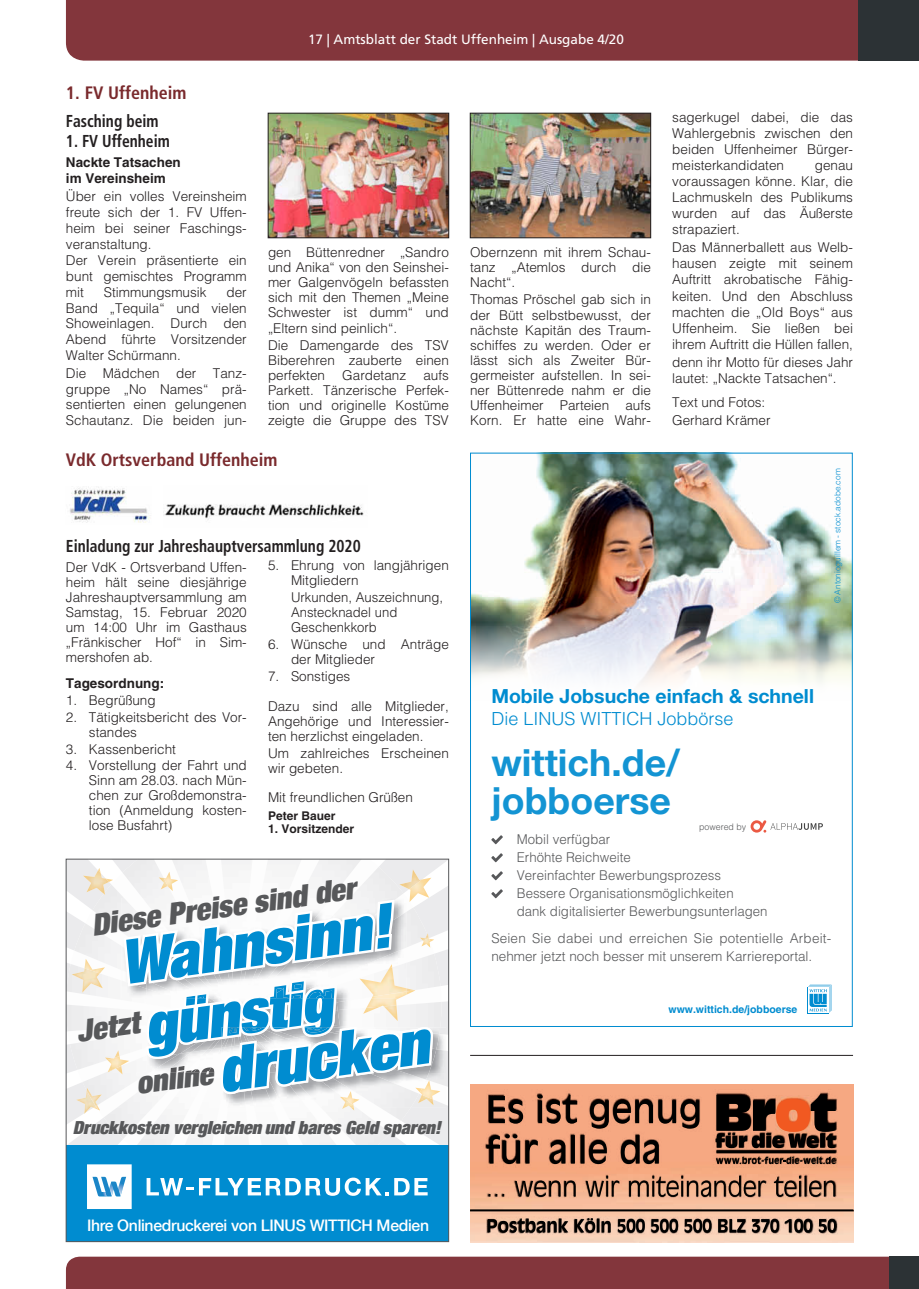
<style>
.page{position:relative;width:919px;height:1289px;background:#fff}
.page>*{position:absolute;margin:0;border:0;box-sizing:border-box;transform-origin:0 0}
.t1{font:italic 900 condensed 61.5px "Helvetica Neue LT Com";color:#008cd0}
.t2{font:italic 900 condensed 60px "Helvetica Neue LT Com";color:#008cd0}
.t3{font:700 37.5px/37.5px "Helvetica Neue LT";color:#1394d3}
.t4{font:italic 900 condensed 30px "Helvetica Neue LT Com";color:#57585a}
.t5{font:700 19.5px "Helvetica Neue LT";color:#008cd0}
.t6{font:italic 900 condensed 18px "Helvetica Neue LT Com";color:#57585a}
.t7{font:700 condensed 18px "Frutiger LT";color:#7a2a2d}
.t8{font:300 18px "Helvetica LT";color:#008cd0}
.t9{font:700 condensed 17.25px "Frutiger LT";color:#231f20;scale:.9 1}
.t10{font:500 15.9px "Helvetica Neue LT Com";letter-spacing:-.02em;color:#fff}
.t11{font:300 13.5px/15px "Helvetica LT";color:#231f20;text-align:justify}
.t12{font:300 13.5px/18px "Helvetica LT";color:#57585a}
.t13{font:13.5px "Frutiger LT";color:#fff}
.t14{font:700 13.5px/16.4px "Helvetica LT";color:#231f20}
.t15{font:700 12px "Helvetica LT";color:#231f20}
.t16{font:700 10.5px "Helvetica LT";color:#008cd0}
.t17{font:300 9px "Helvetica LT";color:#57585a}
.t18{font:300 8.25px "Helvetica LT";color:#008cd0}
</style>
<div class="page">
<div style="left:66px;top:1256px;width:823px;height:32px;background:#83363c"></div>
<div style="left:889px;top:1256px;width:29px;height:32px;background:#2c3235"></div>
<div style="left:66px;top:0;width:792px;height:61px;background:#83363c"></div>
<div style="left:858px;top:0;width:60px;height:61px;background:#2c3235"></div>
<img style="left:270px;top:115px;width:177px;height:121px">
<div style="left:268px;top:113px;width:181px;height:125px;border:1px solid #231f20"></div>
<img style="left:472px;top:115px;width:176px;height:121px">
<div style="left:470px;top:113px;width:180px;height:125px;border:1px solid #231f20"></div>
<img style="left:70px;top:487px;width:80px;height:36px">
<img style="left:163px;top:504px;width:201px;height:16px">
<img style="left:472px;top:455px;width:378px;height:230px">
<svg style="left:491px;top:835px;width:12px;height:9px"></svg>
<svg style="left:491px;top:853px;width:12px;height:9px"></svg>
<svg style="left:491px;top:871px;width:12px;height:9px"></svg>
<svg style="left:491px;top:889px;width:12px;height:9px"></svg>
<svg style="left:750px;top:820px;width:72px;height:12px"></svg>
<div style="left:807px;top:987px;width:21px;height:25px;background:#008cd0"></div>
<svg style="left:808px;top:984px;width:23px;height:28px"></svg>
<svg style="left:68px;top:861px;width:379px;height:284px"></svg>
<div style="left:66px;top:1145px;width:383px;height:96px;background:#008cd0"></div>
<svg style="left:147px;top:1177px;width:280px;height:18px"></svg>
<svg style="left:87px;top:1164px;width:45px;height:44px;background:#d3e7f4"></svg>
<div style="left:66px;top:859px;width:383px;height:382px;border:1px solid #57585a"></div>
<img style="left:470px;top:1084px;width:383px;height:158px">
<hr style="left:470px;top:1209px;width:383px;height:1px;background:#000">
<svg style="left:486px;top:1094px;width:350px;height:138px;background:#ae7b61"></svg>
<hr style="left:470px;top:1054px;width:383px;height:1px;background:#231f20">
<h3 class="t7" style="left:66px;top:82px;width:122px">1. FV Uffenheim</h3>
<p class="t9" style="left:66px;top:110px;width:104px">Fasching beim</p>
<p class="t9" style="left:66px;top:131px;width:117px">1. FV Uffenheim</p>
<p class="t14" style="left:66px;top:154px;width:116px">Nackte Tatsachen im Vereinsheim</p>
<p class="t11" style="left:66px;top:188px;width:182px;line-height:15.9px;text-align:left">Über ein volles Vereinsheim freute sich der 1. FV Uffen&shy;heim bei seiner Faschings&shy;veranstaltung.<br>Der Verein präsentierte ein bunt gemischtes Programm mit</p>
<p class="t11" style="left:104px;top:284px;width:104px">Stimmungsmusik</p>
<p class="t11" style="left:66px;top:284px;width:182px;line-height:15.8px;text-indent:160px">der Band „Tequila“ und vielen Showeinlagen. Durch den Abend führte Vorsitzender Walter Schürmann.</p>
<p class="t11" style="left:66px;top:365px;width:182px;line-height:15.8px">Die Mädchen der Tanz&shy;gruppe „No Names“ prä&shy;sentierten einen gelungenen Schautanz. Die beiden jun-</p>
<p class="t13" style="left:308px;top:32px;width:317px">17 | Amtsblatt der Stadt Uffenheim | Ausgabe 4/20</p>
<p class="t11" style="left:268px;top:245px;width:182px">gen Büttenredner „Sandro und Anika“ von den Seinshei&shy;mer Galgenvögeln befassten sich mit den Themen „Meine Schwester ist dumm“ und „Eltern sind peinlich“.</p>
<p class="t11" style="left:268px;top:337px;width:182px">Die Damengarde des TSV Biberehren zauberte einen perfekten</p>
<p class="t11" style="left:342px;top:367px;width:65px">Gardetanz</p>
<p class="t11" style="left:268px;top:367px;width:182px;text-indent:155px">aufs Parkett. Tänzerische Perfek&shy;tion und originelle Kostüme zeigte die Gruppe des TSV</p>
<p class="t11" style="left:470px;top:245px;width:182px">Obernzenn mit ihrem Schau&shy;tanz „Atemlos durch die Nacht“.</p>
<p class="t11" style="left:470px;top:292px;width:182px">Thomas Pröschel gab sich in der Bütt selbstbewusst, der nächste Kapitän des Traum&shy;schiffes zu werden. Oder er lässt sich als Zweiter Bür&shy;germeister aufstellen. In sei&shy;ner Büttenrede nahm er die Uffenheimer Parteien aufs Korn. Er hatte eine Wahr-</p>
<h3 class="t7" style="left:66px;top:449px;width:213px">VdK Ortsverband Uffenheim</h3>
<p class="t11" style="left:672px;top:109px;width:182px;line-height:16px">sagerkugel dabei, die das Wahlergebnis zwischen den beiden Uffenheimer Bürger&shy;meisterkandidaten</p>
<p class="t11" style="left:672px;top:157px;width:182px;line-height:16px;text-indent:142px">genau voraussagen könne. Klar, die Lachmuskeln des Publikums wurden auf das Äußerste strapaziert.</p>
<p class="t11" style="left:672px;top:239px;width:182px;line-height:16px">Das Männerballett aus Welb&shy;hausen zeigte mit seinem Auftritt akrobatische Fähig&shy;keiten. Und den Abschluss machten die „Old Boys“ aus Uffenheim. Sie ließen bei ihrem Auftritt die Hüllen fallen,</p>
<p class="t11" style="left:672px;top:354px;width:182px;line-height:16px">denn ihr Motto für dieses Jahr lautet: „Nackte Tatsachen“.</p>
<p class="t11" style="left:672px;top:393px;width:100px;line-height:18.1px">Text und Fotos:<br>Gerhard Krämer</p>
<p class="t9" style="left:66px;top:536px;width:329px">Einladung zur Jahreshauptversammlung 2020</p>
<p class="t11" style="left:66px;top:559px;width:182px">Der VdK - Ortsverband Uffen&shy;heim hält seine diesjährige Jahreshauptversammlung am Samstag, 15. Februar 2020 um 14:00 Uhr im Gasthaus „Fränkischer Hof“ in Sim&shy;mershofen ab.</p>
<p class="t14" style="left:66px;top:675px;width:100px">Tagesordnung:</p>
<p class="t11" style="left:66px;top:692px;width:91px">1. Begrüßung</p>
<p class="t11" style="left:89px;top:709px;width:159px;text-indent:-23px">2. Tätigkeitsbericht des Vor&shy;standes</p>
<p class="t11" style="left:66px;top:741px;width:111px">3. Kassenbericht</p>
<p class="t11" style="left:89px;top:758px;width:159px;text-indent:-23px">4. Vorstellung der Fahrt und Sinn am 28.03. nach Mün&shy;chen zur Großdemonstra&shy;tion (Anmeldung kosten&shy;lose Busfahrt)</p>
<p class="t11" style="left:291px;top:558px;width:159px;text-indent:-23px">5. Ehrung von langjährigen<br>Mitgliedern</p>
<p class="t11" style="left:291px;top:590px;width:154px;text-align:left">Urkunden, Auszeichnung,<br>Anstecknadel und<br>Geschenkkorb</p>
<p class="t11" style="left:291px;top:636px;width:159px;text-indent:-23px">6. Wünsche und Anträge der Mitglieder</p>
<p class="t11" style="left:268px;top:668px;width:84px">7. Sonstiges</p>
<p class="t11" style="left:268px;top:698px;width:182px">Dazu sind alle Mitglieder, Angehörige und Interessier&shy;ten herzlichst eingeladen.</p>
<p class="t11" style="left:268px;top:745px;width:182px">Um zahlreiches Erscheinen wir gebeten.</p>
<p class="t11" style="left:268px;top:790px;width:146px">Mit freundlichen Grüßen</p>
<p class="t15" style="left:268px;top:808px;width:69px">Peter Bauer</p>
<p class="t15" style="left:268px;top:821px;width:88px">1. Vorsitzender</p>
<h3 class="t4" style="left:89px;top:906px;width:268px;rotate:-8deg">Diese Preise sind der</h3>
<h1 class="t1" style="left:115px;top:924px;width:274px;rotate:-8deg">Wahnsinn!</h1>
<h2 class="t2" style="left:138px;top:988px;width:190px;rotate:-8deg">günstig</h2>
<h3 class="t4" style="left:74px;top:1012px;width:64px;rotate:-8deg">Jetzt</h3>
<h1 class="t1" style="left:212px;top:1032px;width:213px;rotate:-8deg">drucken</h1>
<h3 class="t4" style="left:134px;top:1064px;width:78px;rotate:-8deg">online</h3>
<h3 class="t6" style="left:73px;top:1116px;width:369px">Druckkosten vergleichen und bares Geld sparen!</h3>
<p class="t10" style="left:87px;top:1216px;width:343px">Ihre Onlinedruckerei von LINUS WITTICH Medien</p>
<p class="t18" style="left:832px;top:603px;width:136px;rotate:-90deg">© Antonioguillem - stock.adobe.com</p>
<h3 class="t5" style="left:491px;top:683px;width:324px">Mobile Jobsuche einfach &amp; schnell</h3>
<h3 class="t8" style="left:491px;top:707px;width:243px">Die LINUS WITTICH Jobbörse</h3>
<h3 class="t3" style="left:491px;top:743px;width:190px">wittich.de/ jobboerse</h3>
<p class="t12" style="left:517px;top:830px;width:252px">Mobil verfügbar<br>Erhöhte Reichweite<br>Vereinfachter Bewerbungsprozess<br>Bessere Organisationsmöglichkeiten<br>dank digitalisierter Bewerbungsunterlagen</p>
<p class="t12" style="left:491px;top:928px;width:341px">Seien Sie dabei und erreichen Sie potentielle Arbeit&shy;nehmer jetzt noch besser mit unserem Karriereportal.</p>
<p class="t17" style="left:699px;top:821px;width:49px">powered by</p>
<p class="t16" style="left:668px;top:1003px;width:130px">www.wittich.de/jobboerse</p>
</div>
